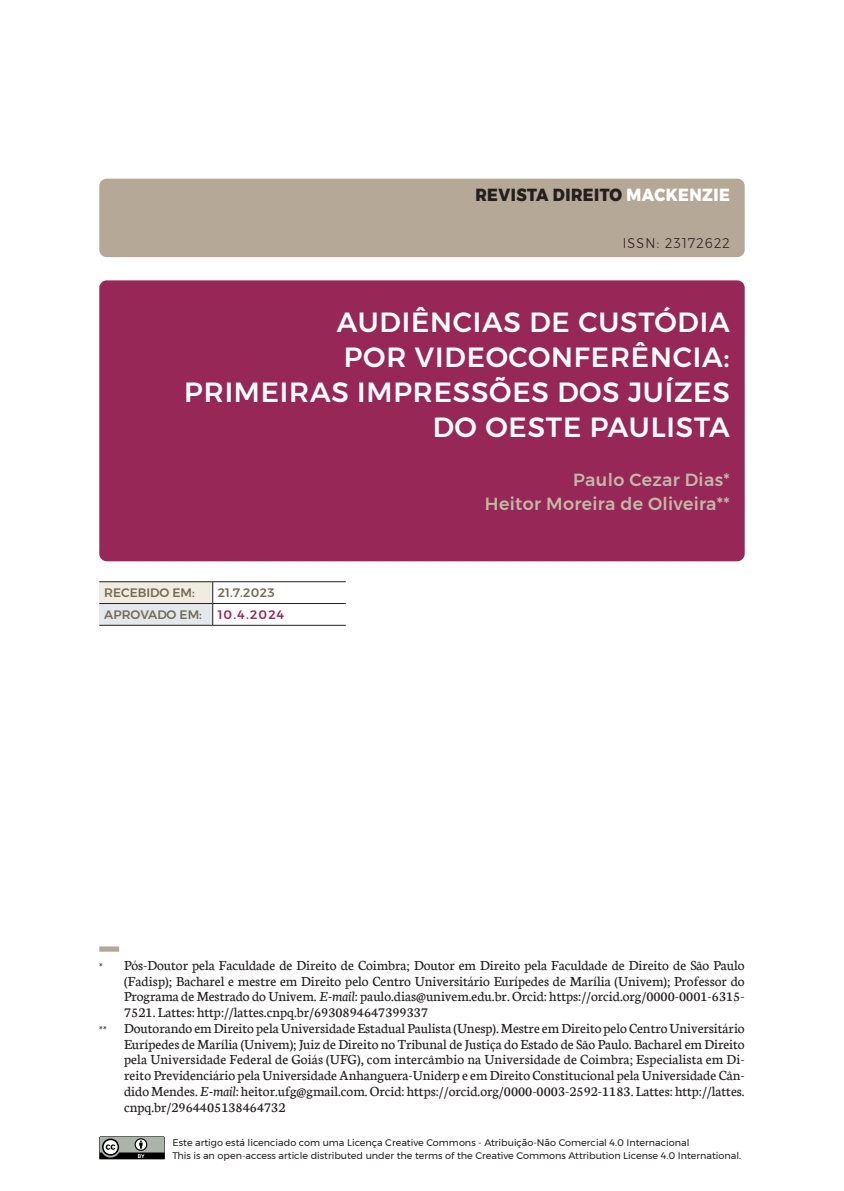
<style>
.page{position:relative;width:844px;height:1191px;background:#fff}
.page>*{position:absolute;margin:0;border:0;box-sizing:border-box;transform-origin:0 0}
.t1{font:500 27.65px/35px "Montserrat";letter-spacing:.03em;color:#fff;text-align:right}
.t2{font:500 17.5px/24.5px "Montserrat";letter-spacing:.02em;color:#c4b8a8;text-align:right}
.t3{font:800 17.5px "Montserrat";letter-spacing:.03em;color:#231f20;scale:.9 1}
.t4{font:14.88px "Neuton";color:#231f20}
.t5{font:300 14px "Montserrat";letter-spacing:.1em;color:#231f20;scale:.9 1}
.t6{font:500 12.25px "Montserrat";color:#776a56}
.t7{font:500 12.25px "Montserrat";letter-spacing:.1em;color:#962757}
.t8{font:9.62px/12.2px "Montserrat";color:#231f20}
.s1{color:#fff}
.s2{font-weight:700;font-size:11.38px}
.s3{font-style:italic}
</style>
<div class="page">
<div style="left:99px;top:280px;width:645px;height:281px;background:#962757;border-radius:7px"></div>
<div style="left:99px;top:946px;width:20px;height:5px;background:#b6a897"></div>
<div style="left:99px;top:179px;width:645px;height:78px;background:#b6a897;border-radius:7px"></div>
<svg style="left:99px;top:1136px;width:66px;height:23px;background:#777b77"></svg>
<div style="left:99px;top:582px;width:114px;height:21px;background:#f1ece2"></div>
<div style="left:99px;top:603px;width:114px;height:22px;background:#e2e8eb"></div>
<hr style="left:99px;top:581px;width:114px;height:1px;background:#231f20">
<hr style="left:213px;top:581px;width:133px;height:1px;background:#231f20">
<hr style="left:99px;top:603px;width:114px;height:1px;background:#231f20">
<hr style="left:99px;top:625px;width:114px;height:1px;background:#231f20">
<svg style="left:212px;top:582px;width:1px;height:43px"></svg>
<hr style="left:213px;top:603px;width:133px;height:1px;background:#231f20">
<hr style="left:213px;top:625px;width:133px;height:1px;background:#231f20">
<p class="t3" style="left:475px;top:180px;width:284px">REVISTA DIREITO <span class="s1">MACKENZIE</span></p>
<p class="t5" style="left:622px;top:232px;width:120px">ISSN: 23172622</p>
<h1 class="t1" style="left:184px;top:304px;width:547px">AUDIÊNCIAS DE CUSTÓDIA<br>POR VIDEOCONFERÊNCIA:<br>PRIMEIRAS IMPRESSÕES DOS JUÍZES<br>DO OESTE PAULISTA</h1>
<p class="t2" style="left:485px;top:467px;width:246px">Paulo Cezar Dias*<br>Heitor Moreira de Oliveira**</p>
<p class="t6" style="left:104px;top:583px;width:92px">RECEBIDO EM:</p>
<p class="t6" style="left:218px;top:583px;width:58px">21.7.2023</p>
<p class="t6" style="left:104px;top:605px;width:99px">APROVADO EM:</p>
<p class="t7" style="left:218px;top:604px;width:68px">10.4.2024</p>
<p class="t4" style="left:99px;top:957px;width:646px"><span class="s2">*</span> Pós-Doutor pela Faculdade de Direito de Coimbra; Doutor em Direito pela Faculdade de Direito de São Paulo</p>
<p class="t4" style="left:124px;top:973px;width:622px">(Fadisp); Bacharel e mestre em Direito pelo Centro Universitário Eurípedes de Marília (Univem); Professor do</p>
<p class="t4" style="left:124px;top:989px;width:622px">Programa de Mestrado do Univem. <span class="s3">E-mail</span>: paulo.dias@univem.edu.br. Orcid: https://orcid.org/0000-0001-6315-</p>
<p class="t4" style="left:124px;top:1004px;width:305px">7521. Lattes: http://lattes.cnpq.br/6930894647399337</p>
<p class="t4" style="left:99px;top:1020px;width:646px"><span class="s2">**</span> Doutorando em Direito pela Universidade Estadual Paulista (Unesp). Mestre em Direito pelo Centro Universitário</p>
<p class="t4" style="left:124px;top:1036px;width:622px">Eurípedes de Marília (Univem); Juiz de Direito no Tribunal de Justiça do Estado de São Paulo. Bacharel em Direito</p>
<p class="t4" style="left:124px;top:1052px;width:622px">pela Universidade Federal de Goiás (UFG), com intercâmbio na Universidade de Coimbra; Especialista em Di-</p>
<p class="t4" style="left:124px;top:1067px;width:622px">reito Previdenciário pela Universidade Anhanguera-Uniderp e em Direito Constitucional pela Universidade Cân-</p>
<p class="t4" style="left:124px;top:1083px;width:622px">dido Mendes. <span class="s3">E-mail</span>: heitor.ufg@gmail.com. Orcid: https://orcid.org/0000-0003-2592-1183. Lattes: http://lattes.</p>
<p class="t4" style="left:124px;top:1099px;width:163px">cnpq.br/2964405138464732</p>
<p class="t8" style="left:172px;top:1136px;width:570px">Este artigo está licenciado com uma Licença Creative Commons - Atribuição-Não Comercial 4.0 Internacional<br>This is an open-access article distributed under the terms of the Creative Commons Attribution License 4.0 International.</p>
</div>
